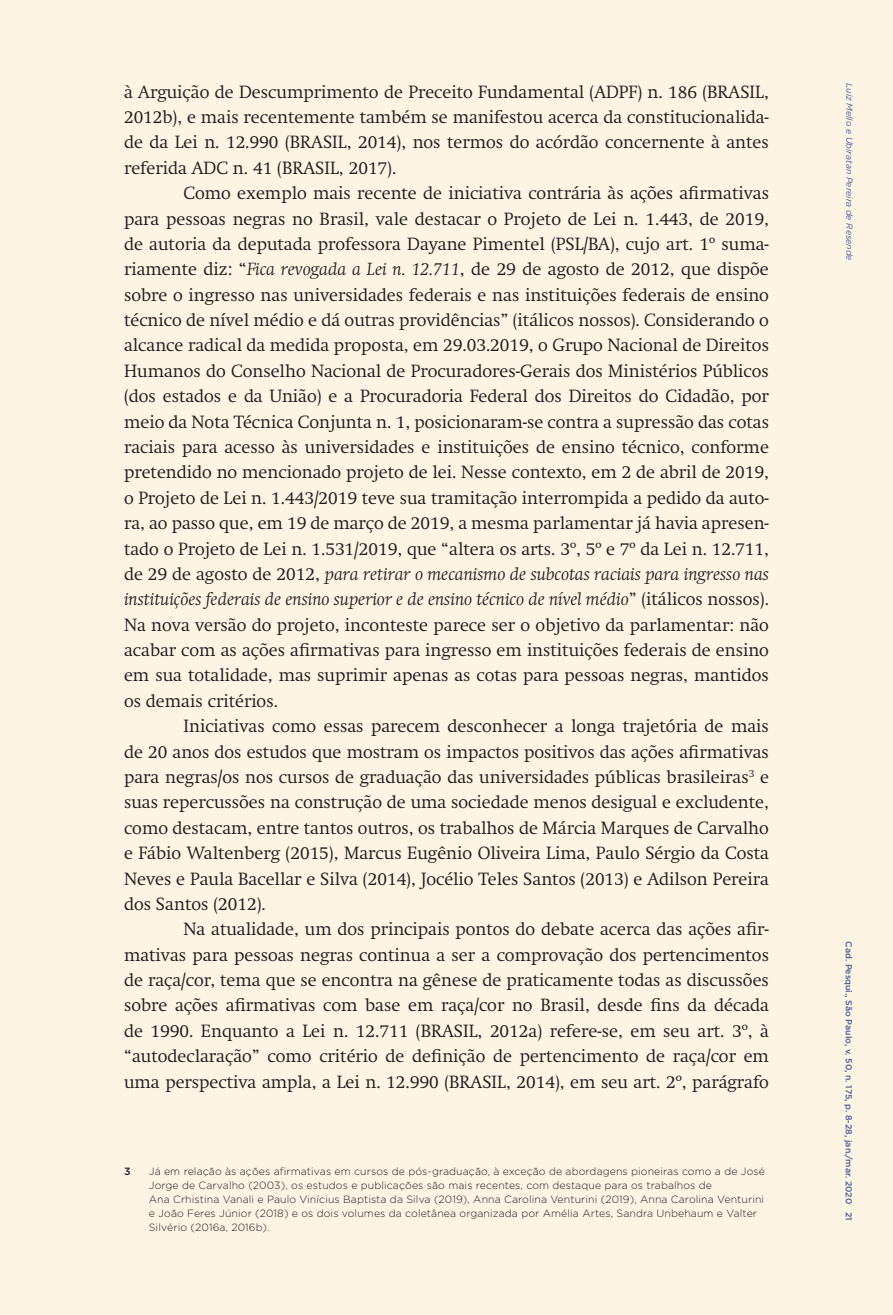
<style>
.page{position:relative;width:893px;height:1315px;background:#fef4e4}
.page>*{position:absolute;margin:0;border:0;box-sizing:border-box;transform-origin:0 0}
.CorpoRecuo{font:300 17.5px/25.4px "Swift";color:#231f20;text-align:justify}
.NotaRodape{font:300 10.5px/14px "Gotham HTF";letter-spacing:.01em;color:#231f20}
.NotaRodape-2{font:500 10.5px "Gotham HTF";color:#231f20}
.t1{font:500 8.75px "Gotham HTF";color:#4361ac}
.t2{font:italic 8.75px "Gotham HTF";color:#4361ac}
.s1{font-style:italic}
</style>
<div class="page">
<p class="CorpoRecuo" style="left:124px;top:79px;width:646px">à Arguição de Descumprimento de Preceito Fundamental (ADPF) n. 186 (BRASIL, 2012b), e mais recentemente também se manifestou acerca da constitucionalida&shy;de da Lei n. 12.990 (BRASIL, 2014), nos termos do acórdão concernente à antes referida ADC n. 41 (BRASIL, 2017).</p>
<p class="CorpoRecuo" style="left:124px;top:181px;width:646px;text-indent:60px">Como exemplo mais recente de iniciativa contrária às ações afirmativas para pessoas negras no Brasil, vale destacar o Projeto de Lei n. 1.443, de 2019, de autoria da deputada professora Dayane Pimentel (PSL/BA), cujo art. 1º suma&shy;riamente diz: “<span class="s1">Fica revogada a Lei n. 12.711</span>, de 29 de agosto de 2012, que dispõe sobre o ingresso nas universidades federais e nas instituições federais de ensino técnico de nível médio e dá outras providências” (itálicos nossos). Considerando o alcance radical da medida proposta, em 29.03.2019, o Grupo Nacional de Direitos Humanos do Conselho Nacional de Procuradores-Gerais dos Ministérios Públicos (dos estados e da União) e a Procuradoria Federal dos Direitos do Cidadão, por meio da Nota Técnica Conjunta n. 1, posicionaram-se contra a supressão das cotas raciais para acesso às universidades e instituições de ensino técnico, conforme pretendido no mencionado projeto de lei. Nesse contexto, em 2 de abril de 2019, o Projeto de Lei n. 1.443/2019 teve sua tramitação interrompida a pedido da auto&shy;ra, ao passo que, em 19 de março de 2019, a mesma parlamentar já havia apresen&shy;tado o Projeto de Lei n. 1.531/2019, que “altera os arts. 3º, 5º e 7º da Lei n. 12.711, de 29 de agosto de 2012, <span class="s1">para retirar o mecanismo de subcotas raciais para ingresso nas instituições federais de ensino superior e de ensino técnico de nível médio</span>” (itálicos nossos).<br>Na nova versão do projeto, inconteste parece ser o objetivo da parlamentar: não acabar com as ações afirmativas para ingresso em instituições federais de ensino em sua totalidade, mas suprimir apenas as cotas para pessoas negras, mantidos os demais critérios.</p>
<p class="CorpoRecuo" style="left:124px;top:713px;width:646px;text-indent:60px">Iniciativas como essas parecem desconhecer a longa trajetória de mais de 20 anos dos estudos que mostram os impactos positivos das ações afirmativas para negras/os nos cursos de graduação das universidades públicas brasileiras<sup>3</sup> e suas repercussões na construção de uma sociedade menos desigual e excludente, como destacam, entre tantos outros, os trabalhos de Márcia Marques de Carvalho e Fábio Waltenberg (2015), Marcus Eugênio Oliveira Lima, Paulo Sérgio da Costa Neves e Paula Bacellar e Silva (2014), Jocélio Teles Santos (2013) e Adilson Pereira dos Santos (2012).</p>
<p class="CorpoRecuo" style="left:124px;top:916px;width:646px;text-indent:60px">Na atualidade, um dos principais pontos do debate acerca das ações afir&shy;mativas para pessoas negras continua a ser a comprovação dos pertencimentos de raça/cor, tema que se encontra na gênese de praticamente todas as discussões sobre ações afirmativas com base em raça/cor no Brasil, desde fins da década de 1990. Enquanto a Lei n. 12.711 (BRASIL, 2012a) refere-se, em seu art. 3º, à “autodeclaração” como critério de definição de pertencimento de raça/cor em uma perspectiva ampla, a Lei n. 12.990 (BRASIL, 2014), em seu art. 2º, parágrafo</p>
<p class="NotaRodape-2" style="left:124px;top:1165px;width:8px">3</p>
<p class="NotaRodape" style="left:149px;top:1163px;width:618px">Já em relação às ações afirmativas em cursos de pós-graduação, à exceção de abordagens pioneiras como a de José Jorge de Carvalho (2003), os estudos e publicações são mais recentes, com destaque para os trabalhos de<br>Ana Crhistina Vanali e Paulo Vinícius Baptista da Silva (2019), Anna Carolina Venturini (2019), Anna Carolina Venturini e João Feres Júnior (2018) e os dois volumes da coletânea organizada por Amélia Artes, Sandra Unbehaum e Valter Silvério (2016a, 2016b).</p>
<p class="t2" style="left:854px;top:83px;width:179px;rotate:90deg">Luiz Mello e Ubiratan Pereira de Resende</p>
<p class="t1" style="left:854px;top:941px;width:281px;rotate:90deg">Cad. Pesqui., São Paulo, v. 50, n. 175, p. 8-28, jan./mar. 2020 21</p>
</div>
